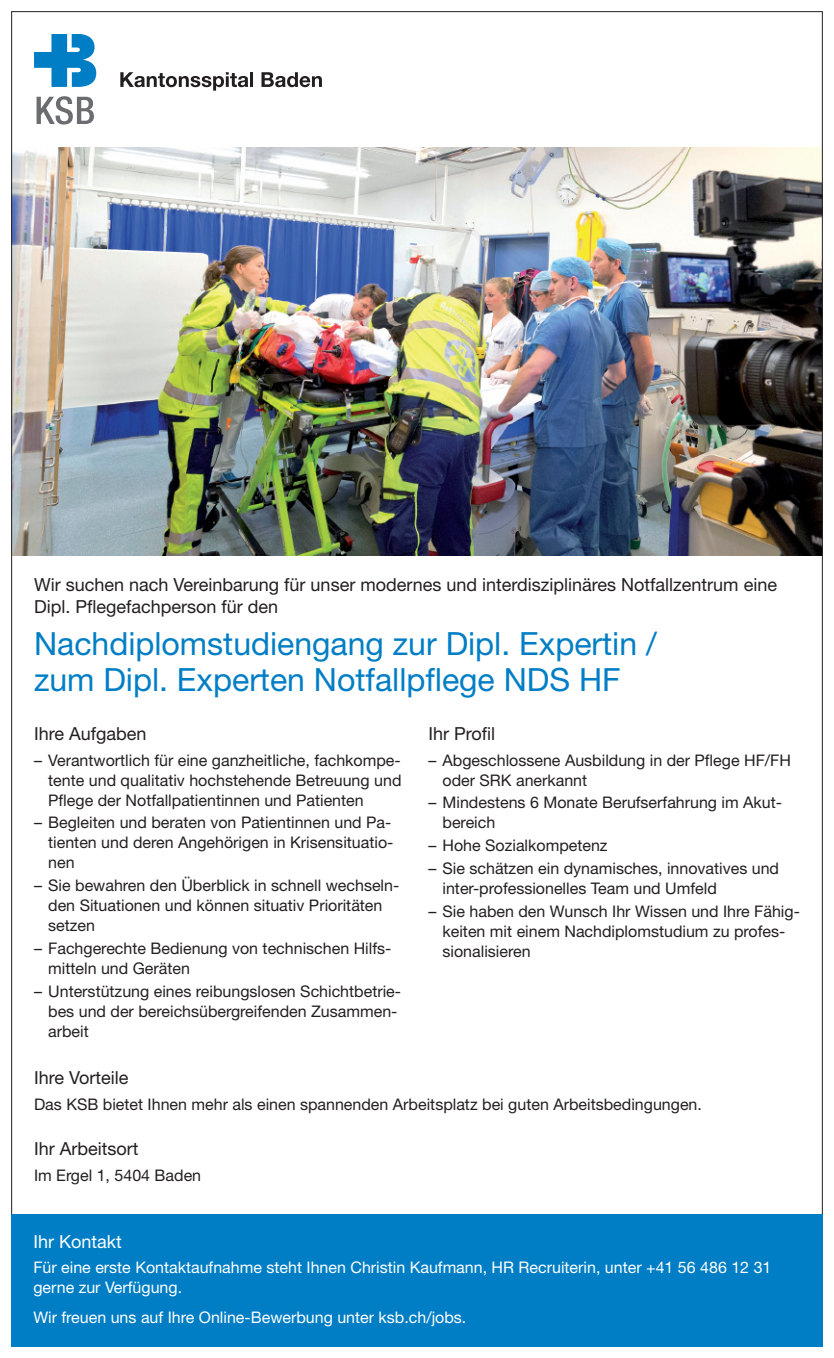
<style>
.page{position:relative;width:834px;height:1358px;background:#fff}
.page>*{position:absolute;margin:0;border:0;box-sizing:border-box;transform-origin:0 0}
.t1{font:32px/36px "Helvetica Neue LT Com";color:#007ec5}
.t2{font:18px/22px "Helvetica Neue LT Com";color:#231f20}
.t3{font:18px "Helvetica Neue LT Com";color:#fff}
.t4{font:16px/20px "Helvetica Neue LT Com";color:#231f20}
.t5{font:16px/20px "Helvetica Neue LT Com";color:#fff}
</style>
<div class="page">
<img style="left:13px;top:147px;width:807px;height:409px">
<svg style="left:34px;top:34px;width:62px;height:53px"></svg>
<svg style="left:37px;top:96px;width:57px;height:29px"></svg>
<svg style="left:120px;top:72px;width:128px;height:19px"></svg>
<hr style="left:250px;top:72px;width:3px;height:15px;background:#231f20">
<svg style="left:261px;top:72px;width:61px;height:15px"></svg>
<div style="left:11px;top:1215px;width:811px;height:132px;background:#007ec5"></div>
<p class="t2" style="left:34px;top:573px;width:744px">Wir suchen nach Vereinbarung für unser modernes und interdisziplinäres Notfallzentrum eine<br>Dipl. Pflegefachperson für den</p>
<h1 class="t1" style="left:34px;top:625px;width:624px">Nachdiplomstudiengang zur Dipl. Expertin / zum Dipl. Experten Notfallpflege NDS HF</h1>
<p class="t2" style="left:34px;top:722px;width:114px">Ihre Aufgaben</p>
<p class="t4" style="left:48px;top:749px;width:355px;text-align:justify;text-indent:-14px">– Verantwortlich für eine ganzheitliche, fachkompe&shy;tente und qualitativ hochstehende Betreuung und Pflege der Notfallpatientinnen und Patienten</p>
<p class="t4" style="left:48px;top:812px;width:346px;text-indent:-14px">– Begleiten und beraten von Patientinnen und Pa&shy;tienten und deren Angehörigen in Krisensituatio&shy;nen</p>
<p class="t4" style="left:48px;top:875px;width:352px;text-indent:-14px">– Sie bewahren den Überblick in schnell wechseln&shy;den Situationen und können situativ Prioritäten setzen</p>
<p class="t4" style="left:48px;top:938px;width:344px;text-indent:-14px">– Fachgerechte Bedienung von technischen Hilfs&shy;mitteln und Geräten</p>
<p class="t4" style="left:48px;top:981px;width:354px;text-indent:-14px">– Unterstützung eines reibungslosen Schichtbetrie&shy;bes und der bereichsübergreifenden Zusammen&shy;arbeit</p>
<p class="t2" style="left:428px;top:722px;width:68px">Ihr Profil</p>
<p class="t4" style="left:442px;top:749px;width:350px;text-indent:-14px">– Abgeschlossene Ausbildung in der Pflege HF/FH oder SRK anerkannt</p>
<p class="t4" style="left:442px;top:792px;width:341px;text-indent:-14px">– Mindestens 6 Monate Berufserfahrung im Akut&shy;bereich</p>
<p class="t4" style="left:428px;top:835px;width:181px">– Hohe Sozialkompetenz</p>
<p class="t4" style="left:442px;top:858px;width:338px;text-indent:-14px">– Sie schätzen ein dynamisches, innovatives und inter-professionelles Team und Umfeld</p>
<p class="t4" style="left:442px;top:901px;width:359px;text-indent:-14px">– Sie haben den Wunsch Ihr Wissen und Ihre Fähig&shy;keiten mit einem Nachdiplomstudium zu profes&shy;sionalisieren</p>
<p class="t2" style="left:34px;top:1066px;width:96px">Ihre Vorteile</p>
<p class="t4" style="left:34px;top:1094px;width:669px">Das KSB bietet Ihnen mehr als einen spannenden Arbeitsplatz bei guten Arbeitsbedingungen.</p>
<p class="t2" style="left:34px;top:1137px;width:106px">Ihr Arbeitsort</p>
<p class="t4" style="left:34px;top:1164px;width:169px">Im Ergel 1, 5404 Baden</p>
<p class="t3" style="left:33px;top:1230px;width:90px">Ihr Kontakt</p>
<p class="t5" style="left:33px;top:1257px;width:739px">Für eine erste Kontaktaufnahme steht Ihnen Christin Kaufmann, HR Recruiterin, unter +41 56 486 12 31 gerne zur Verfügung.</p>
<p class="t5" style="left:33px;top:1307px;width:434px">Wir freuen uns auf Ihre Online-Bewerbung unter ksb.ch/jobs.</p>
</div>
